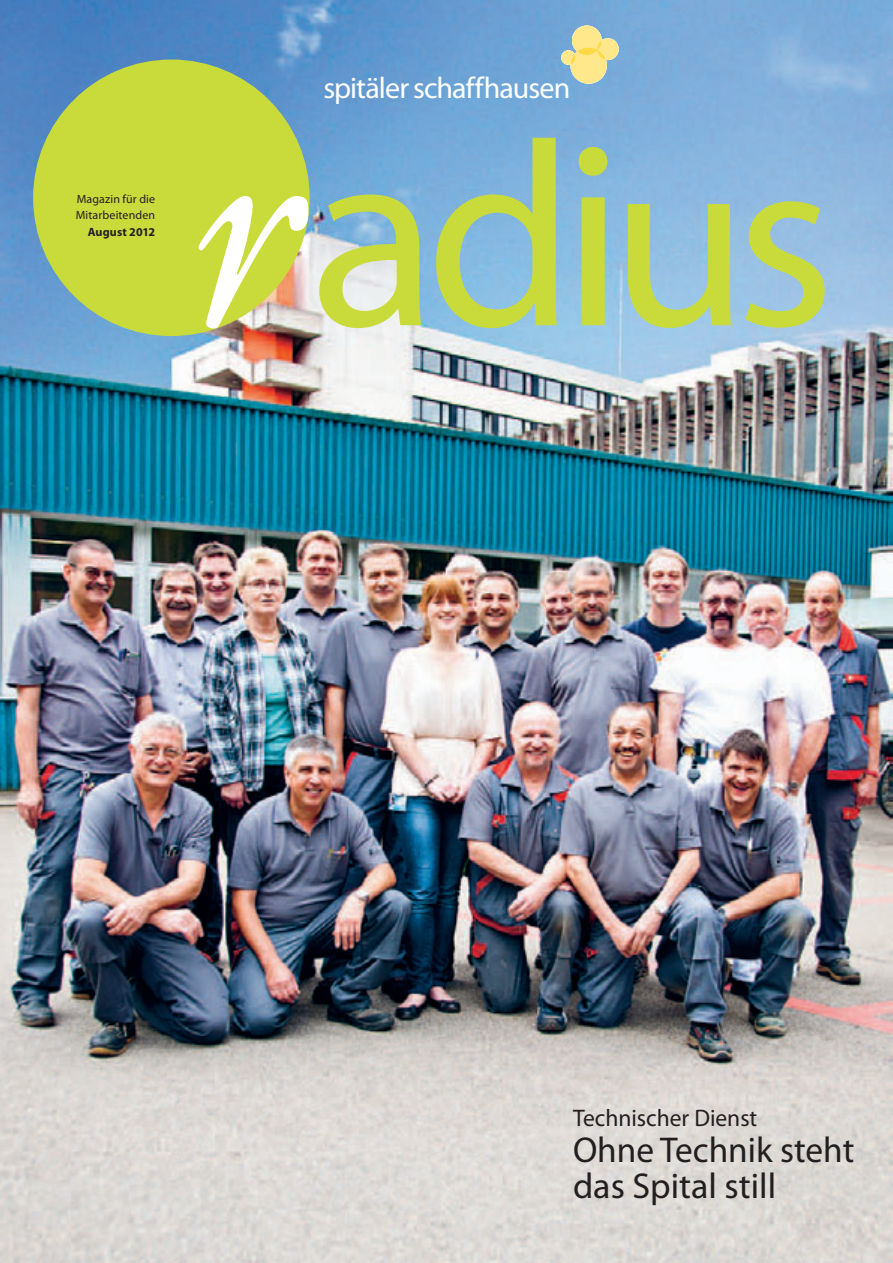
<style>
.page{position:relative;width:893px;height:1263px;background:#fff}
.page>*{position:absolute;margin:0;border:0;box-sizing:border-box;transform-origin:0 0}
.t1{font:36px/36px "Myriad Pro";color:#231f20}
.t2{font:30px "Myriad Pro";letter-spacing:-.03em;color:#fff}
.t3{font:24px "Myriad Pro";color:#231f20}
.t4{font:12px/16.5px "Myriad Pro";letter-spacing:.01em;color:#231f20}
.t5{font:700 12px "Myriad Pro";letter-spacing:.01em;color:#231f20}
</style>
<div class="page">
<img style="left:0;top:0;width:893px;height:1263px">
<div style="left:33px;top:60px;width:277px;height:276px;background:#c9db3a;border-radius:50%"></div>
<svg style="left:319px;top:138px;width:506px;height:190px;background:#a0c4ab"></svg>
<svg style="left:199px;top:196px;width:109px;height:132px"></svg>
<svg style="left:561px;top:26px;width:58px;height:58px;background:#cacfa5"></svg>
<p class="t4" style="left:76px;top:190px;width:81px">Magazin für die<br>Mitarbeitenden</p>
<p class="t5" style="left:88px;top:224px;width:69px">August 2012</p>
<p class="t2" style="left:324px;top:70px;width:248px">spitäler schaffhausen</p>
<p class="t3" style="left:573px;top:1103px;width:186px">Technischer Dienst</p>
<p class="t1" style="left:573px;top:1131px;width:283px">Ohne Technik steht das Spital still</p>
</div>
